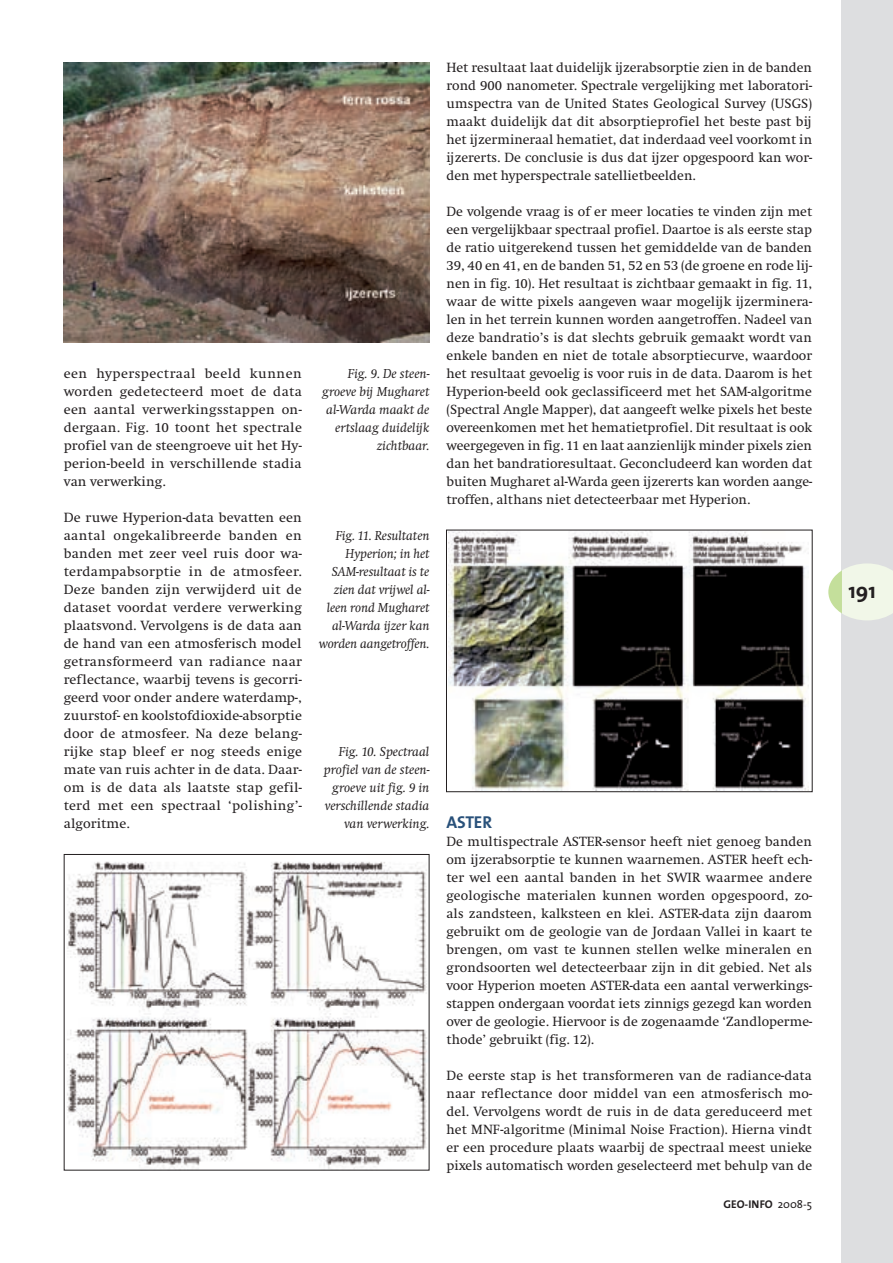
<style>
.page{position:relative;width:893px;height:1263px;background:#fff}
.page>*{position:absolute;margin:0;border:0;box-sizing:border-box;transform-origin:0 0}
.t1{font:700 21.75px "The Sans";color:#231f20}
.t2{font:700 17.25px "The Sans";letter-spacing:-.005em;color:#29517a}
.t3{font:13.8px/18px "Swift";color:#231f20;text-align:justify}
.t4{font:italic 13.5px/18px "Swift";letter-spacing:-.005em;color:#231f20;text-align:right}
.t5{font:700 11.25px "The Sans";color:#231f20}
.s1{font-weight:400}
</style>
<div class="page">
<div style="left:842px;top:0;width:51px;height:1263px;background:#dddee0"></div>
<svg style="left:828px;top:563px;width:65px;height:57px"></svg>
<img style="left:64px;top:63px;width:365px;height:279px">
<img style="left:449px;top:532px;width:357px;height:258px">
<div style="left:446px;top:530px;width:367px;height:262px;border:1px solid #231f20"></div>
<img style="left:67px;top:861px;width:360px;height:307px">
<p class="t3" style="left:64px;top:365px;width:240px">een hyperspectraal beeld kunnen worden gedetecteerd moet de data een aantal verwerkingsstappen on&shy;dergaan. Fig. 10 toont het spectrale profiel van de steengroeve uit het Hy&shy;perion-beeld in verschillende stadia van verwerking.</p>
<p class="t3" style="left:64px;top:509px;width:240px">De ruwe Hyperion-data bevatten een aantal ongekalibreerde banden en banden met zeer veel ruis door wa&shy;terdampabsorptie in de atmosfeer.<br>Deze banden zijn verwijderd uit de dataset voordat verdere verwerking plaatsvond. Vervolgens is de data aan de hand van een atmosferisch model getransformeerd van radiance naar reflectance, waarbij tevens is gecorri&shy;geerd voor onder andere waterdamp-, zuurstof- en koolstofdioxide-absorptie door de atmosfeer. Na deze belang&shy;rijke stap bleef er nog steeds enige mate van ruis achter in de data. Daar&shy;om is de data als laatste stap gefil&shy;terd met een spectraal ‘polishing’- algoritme.</p>
<p class="t4" style="left:322px;top:365px;width:109px">Fig. 9. De steen&shy;groeve bij Mugharet al-Warda maakt de ertslaag duidelijk zichtbaar.</p>
<p class="t4" style="left:319px;top:527px;width:112px">Fig. 11. Resultaten<br>Hyperion; in het<br>SAM-resultaat is te zien dat vrijwel al&shy;leen rond Mugharet al-Warda ijzer kan worden aangetroffen.</p>
<p class="t3" style="left:446px;top:59px;width:367px">Het resultaat laat duidelijk ijzerabsorptie zien in de banden rond 900 nanometer. Spectrale vergelijking met laboratori&shy;umspectra van de United States Geological Survey (USGS) maakt duidelijk dat dit absorptieprofiel het beste past bij het ijzermineraal hematiet, dat inderdaad veel voorkomt in ijzererts. De conclusie is dus dat ijzer opgespoord kan wor&shy;den met hyperspectrale satellietbeelden.</p>
<p class="t3" style="left:446px;top:203px;width:367px">De volgende vraag is of er meer locaties te vinden zijn met een vergelijkbaar spectraal profiel. Daartoe is als eerste stap de ratio uitgerekend tussen het gemiddelde van de banden 39, 40 en 41, en de banden 51, 52 en 53 (de groene en rode lij&shy;nen in fig. 10). Het resultaat is zichtbaar gemaakt in fig. 11, waar de witte pixels aangeven waar mogelijk ijzerminera&shy;len in het terrein kunnen worden aangetroffen. Nadeel van deze bandratio’s is dat slechts gebruik gemaakt wordt van enkele banden en niet de totale absorptiecurve, waardoor het resultaat gevoelig is voor ruis in de data. Daarom is het Hyperion-beeld ook geclassificeerd met het SAM-algoritme (Spectral Angle Mapper), dat aangeeft welke pixels het beste overeenkomen met het hematietprofiel. Dit resultaat is ook weergegeven in fig. 11 en laat aanzienlijk minder pixels zien dan het bandratioresultaat. Geconcludeerd kan worden dat buiten Mugharet al-Warda geen ijzererts kan worden aange&shy;troffen, althans niet detecteerbaar met Hyperion.</p>
<p class="t4" style="left:324px;top:743px;width:107px">Fig. 10. Spectraal profiel van de steen&shy;groeve uit fig. 9 in verschillende stadia van verwerking.</p>
<p class="t2" style="left:446px;top:808px;width:47px">ASTER</p>
<p class="t3" style="left:446px;top:833px;width:367px">De multispectrale ASTER-sensor heeft niet genoeg banden om ijzerabsorptie te kunnen waarnemen. ASTER heeft ech&shy;ter wel een aantal banden in het SWIR waarmee andere geologische materialen kunnen worden opgespoord, zo&shy;als zandsteen, kalksteen en klei. ASTER-data zijn daarom gebruikt om de geologie van de Jordaan Vallei in kaart te brengen, om vast te kunnen stellen welke mineralen en grondsoorten wel detecteerbaar zijn in dit gebied. Net als voor Hyperion moeten ASTER-data een aantal verwerkings&shy;stappen ondergaan voordat iets zinnigs gezegd kan worden over de geologie. Hiervoor is de zogenaamde ‘Zandloperme&shy;thode’ gebruikt (fig. 12).</p>
<p class="t3" style="left:446px;top:1067px;width:367px">De eerste stap is het transformeren van de radiance-data naar reflectance door middel van een atmosferisch mo&shy;del. Vervolgens wordt de ruis in de data gereduceerd met het MNF-algoritme (Minimal Noise Fraction). Hierna vindt er een procedure plaats waarbij de spectraal meest unieke pixels automatisch worden geselecteerd met behulp van de</p>
<p class="t5" style="left:723px;top:1195px;width:90px">GEO-INFO <span class="s1">2008-5</span></p>
<h1 class="t1" style="left:848px;top:573px;width:29px">191</h1>
</div>
